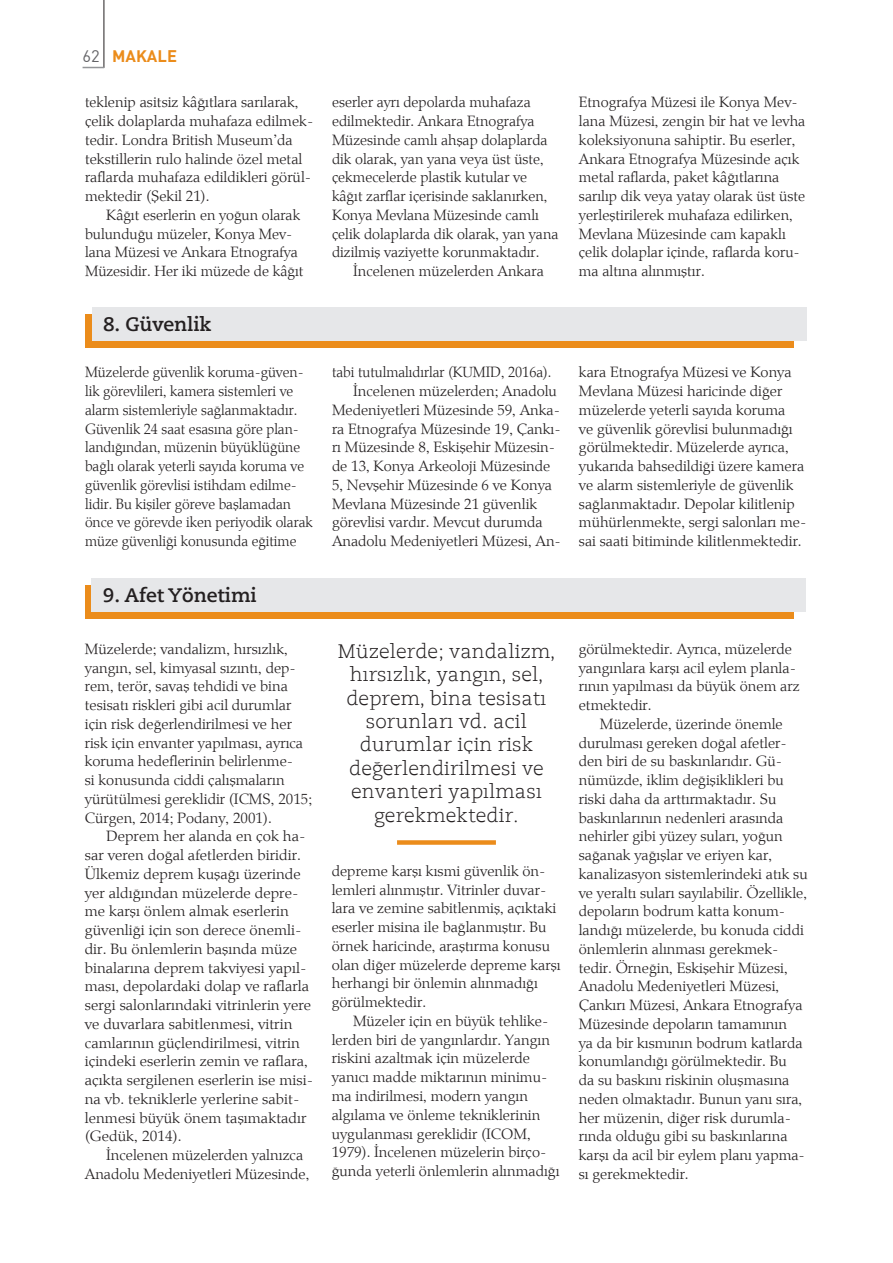
<style>
.page{position:relative;width:893px;height:1263px;background:#fff}
.page>*{position:absolute;margin:0;border:0;box-sizing:border-box;transform-origin:0 0}
.spot{font:19.5px/23.4px "Caecilia Light T";color:#231f20;text-align:center}
.arabaslik{font:700 19.5px "Caecilia";color:#231f20}
.t1{font:16.5px "dinbold T";color:#eb8c1b}
.metin{font:15px/18.8px "Palatino Light T";color:#231f20}
.metin-2{font:15px/18.8px "Palatino Light T";color:#231f20;scale:.95 1}
.s1{font-family:"DINPLAINT";color:#636366}
</style>
<div class="page">
<hr style="left:104px;top:0;width:1px;height:68px;background:#231f20">
<svg style="left:83px;top:67px;width:21px;height:1px"></svg>
<div style="left:85px;top:314px;width:709px;height:34px;background:#eb8c1b"></div>
<div style="left:92px;top:307px;width:715px;height:34px;background:#e6e7e9"></div>
<div style="left:85px;top:585px;width:708px;height:34px;background:#eb8c1b"></div>
<div style="left:92px;top:578px;width:714px;height:34px;background:#e6e7e9"></div>
<div style="left:397px;top:840px;width:99px;height:5px;background:#eb8c1b"></div>
<p class="t1" style="left:83px;top:46px;width:96px"><span class="s1">62</span> MAKALE</p>
<p class="metin" style="left:85px;top:93px;width:230px">teklenip asitsiz kâğıtlara sarılarak, çelik dolaplarda muhafaza edilmek&shy;tedir. Londra British Museum’da tekstillerin rulo halinde özel metal raflarda muhafaza edildikleri görül&shy;mektedir (Şekil 21).</p>
<p class="metin" style="left:85px;top:206px;width:220px;text-indent:21px">Kâğıt eserlerin en yoğun olarak bulunduğu müzeler, Konya Mev&shy;lana Müzesi ve Ankara Etnografya<br>Müzesidir. Her iki müzede de kâğıt</p>
<p class="arabaslik" style="left:103px;top:312px;width:110px">8. Güvenlik</p>
<p class="metin" style="left:332px;top:93px;width:228px">eserler ayrı depolarda muhafaza edilmektedir. Ankara Etnografya Müzesinde camlı ahşap dolaplarda dik olarak, yan yana veya üst üste, çekmecelerde plastik kutular ve kâğıt zarflar içerisinde saklanırken, Konya Mevlana Müzesinde camlı çelik dolaplarda dik olarak, yan yana dizilmiş vaziyette korunmaktadır.</p>
<p class="metin" style="left:353px;top:262px;width:192px">İncelenen müzelerden Ankara</p>
<p class="metin-2" style="left:85px;top:363px;width:241px">Müzelerde güvenlik koruma-güven&shy;lik görevlileri, kamera sistemleri ve alarm sistemleriyle sağlanmaktadır.<br>Güvenlik 24 saat esasına göre plan&shy;landığından, müzenin büyüklüğüne bağlı olarak yeterli sayıda koruma ve güvenlik görevlisi istihdam edilme&shy;lidir. Bu kişiler göreve başlamadan önce ve görevde iken periyodik olarak müze güvenliği konusunda eğitime</p>
<p class="metin-2" style="left:332px;top:363px;width:233px">tabi tutulmalıdırlar (KUMID, 2016a).</p>
<p class="metin" style="left:332px;top:382px;width:230px;text-indent:21px">İncelenen müzelerden; Anadolu Medeniyetleri Müzesinde 59, Anka&shy;ra Etnografya Müzesinde 19, Çankı&shy;rı Müzesinde 8, Eskişehir Müzesin&shy;de 13, Konya Arkeoloji Müzesinde 5, Nevşehir Müzesinde 6 ve Konya Mevlana Müzesinde 21 güvenlik görevlisi vardır. Mevcut durumda Anadolu Medeniyetleri Müzesi, An-</p>
<p class="arabaslik" style="left:103px;top:583px;width:155px">9. Afet Yönetimi</p>
<p class="metin" style="left:85px;top:640px;width:229px">Müzelerde; vandalizm, hırsızlık, yangın, sel, kimyasal sızıntı, dep&shy;rem, terör, savaş tehdidi ve bina tesisatı riskleri gibi acil durumlar için risk değerlendirilmesi ve her risk için envanter yapılması, ayrıca koruma hedeflerinin belirlenme-<br>si konusunda ciddi çalışmaların yürütülmesi gereklidir (ICMS, 2015; Cürgen, 2014; Podany, 2001).</p>
<p class="metin" style="left:85px;top:827px;width:230px;text-indent:21px">Deprem her alanda en çok ha&shy;sar veren doğal afetlerden biridir.<br>Ülkemiz deprem kuşağı üzerinde yer aldığından müzelerde depre&shy;me karşı önlem almak eserlerin güvenliği için son derece önemli&shy;dir. Bu önlemlerin başında müze binalarına deprem takviyesi yapıl&shy;ması, depolardaki dolap ve raflarla sergi salonlarındaki vitrinlerin yere ve duvarlara sabitlenmesi, vitrin camlarının güçlendirilmesi, vitrin içindeki eserlerin zemin ve raflara, açıkta sergilenen eserlerin ise misi&shy;na vb. tekniklerle yerlerine sabit&shy;lenmesi büyük önem taşımaktadır (Gedük, 2014).</p>
<p class="metin" style="left:85px;top:1146px;width:226px;text-indent:21px">İncelenen müzelerden yalnızca<br>Anadolu Medeniyetleri Müzesinde,</p>
<p class="spot" style="left:338px;top:640px;width:219px">Müzelerde; vandalizm, hırsızlık, yangın, sel, deprem, bina tesisatı sorunları vd. acil durumlar için risk değerlendirilmesi ve envanteri yapılması gerekmektedir.</p>
<p class="metin" style="left:332px;top:862px;width:230px">depreme karşı kısmi güvenlik ön&shy;lemleri alınmıştır. Vitrinler duvar&shy;lara ve zemine sabitlenmiş, açıktaki eserler misina ile bağlanmıştır. Bu örnek haricinde, araştırma konusu olan diğer müzelerde depreme karşı herhangi bir önlemin alınmadığı görülmektedir.</p>
<p class="metin" style="left:332px;top:1012px;width:229px;text-indent:21px">Müzeler için en büyük tehlike&shy;lerden biri de yangınlardır. Yangın riskini azaltmak için müzelerde yanıcı madde miktarının minimu&shy;ma indirilmesi, modern yangın algılama ve önleme tekniklerinin uygulanması gereklidir (ICOM, 1979). İncelenen müzelerin birço&shy;ğunda yeterli önlemlerin alınmadığı</p>
<p class="metin" style="left:579px;top:93px;width:228px">Etnografya Müzesi ile Konya Mev&shy;lana Müzesi, zengin bir hat ve levha koleksiyonuna sahiptir. Bu eserler, Ankara Etnografya Müzesinde açık metal raflarda, paket kâğıtlarına sarılıp dik veya yatay olarak üst üste yerleştirilerek muhafaza edilirken, Mevlana Müzesinde cam kapaklı çelik dolaplar içinde, raflarda koru&shy;ma altına alınmıştır.</p>
<p class="metin" style="left:579px;top:363px;width:229px">kara Etnografya Müzesi ve Konya Mevlana Müzesi haricinde diğer müzelerde yeterli sayıda koruma<br>ve güvenlik görevlisi bulunmadığı görülmektedir. Müzelerde ayrıca, yukarıda bahsedildiği üzere kamera ve alarm sistemleriyle de güvenlik sağlanmaktadır. Depolar kilitlenip mühürlenmekte, sergi salonları me&shy;sai saati bitiminde kilitlenmektedir.</p>
<p class="metin" style="left:579px;top:640px;width:222px">görülmektedir. Ayrıca, müzelerde yangınlara karşı acil eylem planla&shy;rının yapılması da büyük önem arz etmektedir.</p>
<p class="metin" style="left:579px;top:715px;width:230px;text-indent:21px">Müzelerde, üzerinde önemle durulması gereken doğal afetler&shy;den biri de su baskınlarıdır. Gü&shy;nümüzde, iklim değişiklikleri bu riski daha da arttırmaktadır. Su baskınlarının nedenleri arasında nehirler gibi yüzey suları, yoğun sağanak yağışlar ve eriyen kar, kanalizasyon sistemlerindeki atık su ve yeraltı suları sayılabilir. Özellikle, depoların bodrum katta konum&shy;landığı müzelerde, bu konuda ciddi önlemlerin alınması gerekmek&shy;tedir. Örneğin, Eskişehir Müzesi, Anadolu Medeniyetleri Müzesi, Çankırı Müzesi, Ankara Etnografya Müzesinde depoların tamamının<br>ya da bir kısmının bodrum katlarda konumlandığı görülmektedir. Bu<br>da su baskını riskinin oluşmasına neden olmaktadır. Bunun yanı sıra, her müzenin, diğer risk durumla&shy;rında olduğu gibi su baskınlarına karşı da acil bir eylem planı yapma&shy;sı gerekmektedir.</p>
</div>
